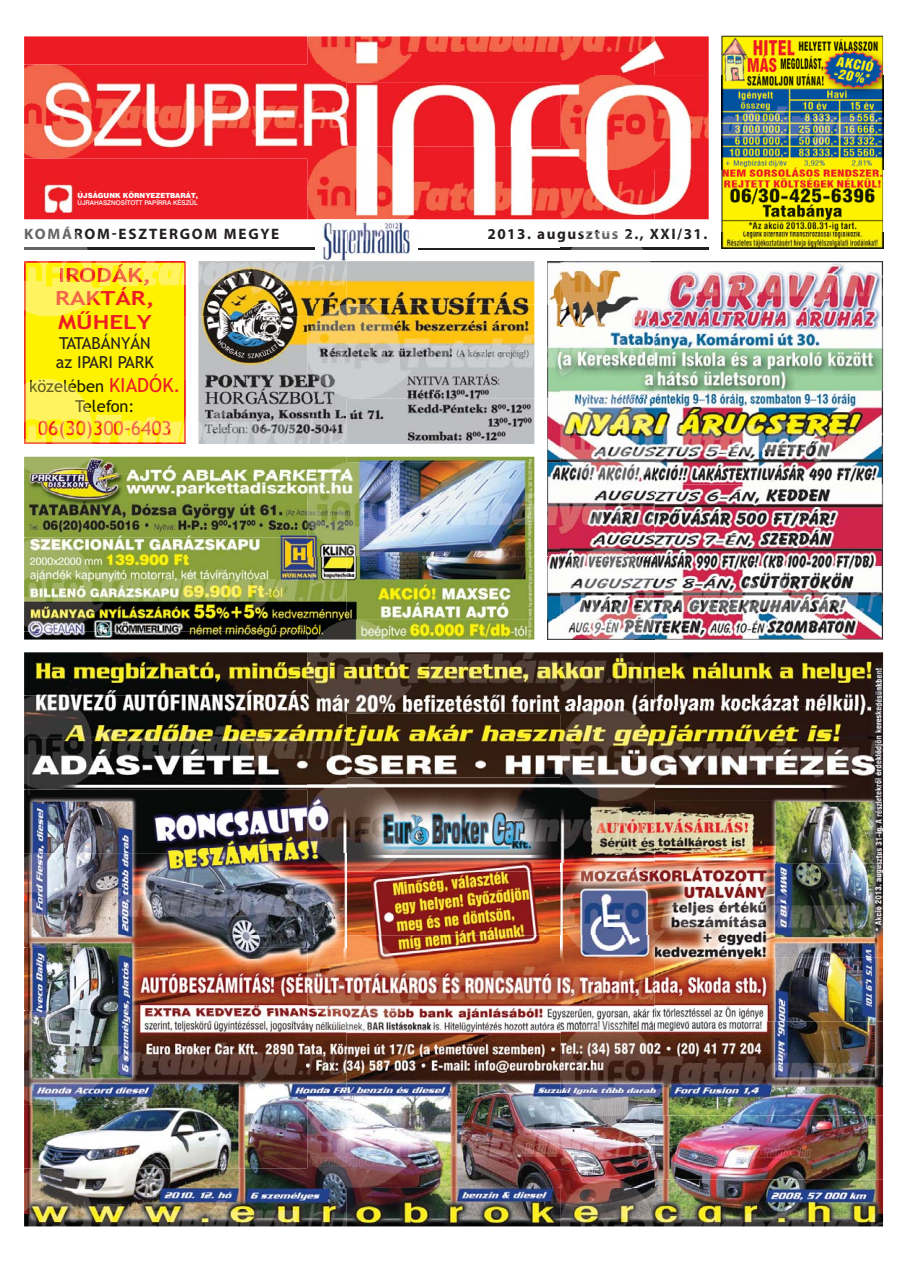
<style>
.page{position:relative;width:910px;height:1263px;background:#fff}
.page>*{position:absolute;margin:0;border:0;box-sizing:border-box;transform-origin:0 0}
.t1{font:700 19.5px/23.4px "Trebuchet PFL";color:#ed1c24;scale:1.25 1}
.t2{font:19.5px "Trebuchet PFL";color:#ed1c24}
.t3{font:16.5px/19.8px "Trebuchet PFL";color:#181a00;text-align:center}
.t4{font:16.5px/19.8px "Trebuchet PFL";color:#231f20}
.t5{font:700 15.15px "Myriad Pro";letter-spacing:.11em;color:#231f20}
.t6{font:7.05px "Swiss 721 Blk PFL";color:#fff}
.t7{font:6.45px "Swiss 721 Md PFL";color:#fff}
.s1{color:#636466}
.s2{color:#ef4833}
.s3{color:#f26649}
.s4{color:#645f1e}
.s5{font-size:19.5px;color:#ed1c24}
</style>
<div class="page">
<img style="left:24px;top:36px;width:685px;height:183px">
<hr style="left:24px;top:248px;width:685px;height:1px;background:#231f20">
<img style="left:315px;top:241px;width:102px;height:20px">
<img style="left:198px;top:261px;width:336px;height:183px">
<img style="left:721px;top:36px;width:162px;height:197px">
<div style="left:24px;top:316px;width:162px;height:64px;background:#fff200"></div>
<img style="left:24px;top:457px;width:510px;height:182px">
<img style="left:24px;top:652px;width:859px;height:574px">
<img style="left:547px;top:261px;width:336px;height:359px">
<img style="left:24px;top:64px;width:322px;height:94px">
<img style="left:24px;top:247px;width:291px;height:3px">
<img style="left:24px;top:248px;width:291px;height:1px">
<img style="left:198px;top:261px;width:148px;height:55px">
<img style="left:24px;top:261px;width:162px;height:55px">
<img style="left:60px;top:264px;width:89px;height:22px">
<img style="left:57px;top:288px;width:95px;height:21px">
<img style="left:58px;top:311px;width:94px;height:5px">
<img style="left:198px;top:380px;width:148px;height:64px">
<img style="left:24px;top:380px;width:162px;height:64px">
<img style="left:30px;top:380px;width:74px;height:12px">
<img style="left:110px;top:380px;width:68px;height:12px">
<img style="left:75px;top:399px;width:60px;height:13px">
<img style="left:39px;top:421px;width:132px;height:18px">
<img style="left:24px;top:457px;width:322px;height:17px">
<img style="left:24px;top:538px;width:322px;height:94px">
<img style="left:24px;top:695px;width:322px;height:94px">
<img style="left:24px;top:853px;width:322px;height:94px">
<img style="left:24px;top:1011px;width:322px;height:94px">
<img style="left:24px;top:1226px;width:322px;height:1px">
<img style="left:24px;top:1169px;width:322px;height:57px">
<img style="left:308px;top:36px;width:346px;height:47px">
<img style="left:308px;top:64px;width:38px;height:19px">
<img style="left:308px;top:147px;width:346px;height:94px">
<img style="left:488px;top:229px;width:166px;height:12px">
<img style="left:308px;top:147px;width:38px;height:11px">
<img style="left:308px;top:222px;width:38px;height:19px">
<img style="left:308px;top:304px;width:346px;height:94px">
<img style="left:308px;top:304px;width:38px;height:12px">
<img style="left:308px;top:380px;width:38px;height:18px">
<img style="left:308px;top:462px;width:346px;height:94px">
<img style="left:308px;top:462px;width:38px;height:12px">
<img style="left:308px;top:538px;width:38px;height:18px">
<img style="left:308px;top:620px;width:346px;height:94px">
<img style="left:308px;top:620px;width:226px;height:19px">
<img style="left:547px;top:620px;width:14px;height:19px">
<img style="left:308px;top:620px;width:38px;height:12px">
<img style="left:308px;top:695px;width:38px;height:19px">
<img style="left:308px;top:778px;width:346px;height:93px">
<img style="left:308px;top:778px;width:38px;height:11px">
<img style="left:308px;top:853px;width:38px;height:18px">
<img style="left:308px;top:935px;width:346px;height:94px">
<img style="left:308px;top:935px;width:38px;height:12px">
<img style="left:308px;top:1011px;width:38px;height:18px">
<img style="left:308px;top:1093px;width:346px;height:94px">
<img style="left:308px;top:1093px;width:38px;height:12px">
<img style="left:308px;top:1169px;width:38px;height:18px">
<img style="left:561px;top:75px;width:323px;height:94px">
<img style="left:721px;top:75px;width:162px;height:94px">
<img style="left:561px;top:75px;width:93px;height:8px">
<img style="left:561px;top:147px;width:93px;height:22px">
<img style="left:561px;top:233px;width:323px;height:93px">
<img style="left:561px;top:233px;width:146px;height:9px">
<img style="left:561px;top:248px;width:148px;height:1px">
<img style="left:721px;top:233px;width:162px;height:15px">
<img style="left:561px;top:261px;width:322px;height:66px">
<img style="left:561px;top:233px;width:93px;height:8px">
<img style="left:561px;top:304px;width:93px;height:23px">
<img style="left:561px;top:391px;width:323px;height:93px">
<img style="left:561px;top:391px;width:93px;height:7px">
<img style="left:561px;top:462px;width:93px;height:22px">
<img style="left:561px;top:548px;width:322px;height:91px">
<img style="left:561px;top:548px;width:93px;height:8px">
<img style="left:561px;top:620px;width:93px;height:22px">
<img style="left:561px;top:706px;width:323px;height:94px">
<img style="left:561px;top:706px;width:93px;height:8px">
<img style="left:561px;top:778px;width:93px;height:22px">
<img style="left:561px;top:864px;width:323px;height:94px">
<img style="left:561px;top:864px;width:93px;height:7px">
<img style="left:561px;top:935px;width:93px;height:23px">
<img style="left:561px;top:1021px;width:323px;height:94px">
<img style="left:561px;top:1021px;width:93px;height:8px">
<img style="left:561px;top:1093px;width:93px;height:22px">
<img style="left:561px;top:1179px;width:323px;height:48px">
<img style="left:561px;top:1179px;width:322px;height:47px">
<img style="left:561px;top:1179px;width:93px;height:8px">
<p class="t6" style="left:77px;top:193px;width:122px">ÚJSÁGUNK KÖRNYEZETBARÁT,</p>
<p class="t7" style="left:77px;top:201px;width:122px">ÚJRAHASZNOSÍTOTT PAPÍRRA KÉSZÜL</p>
<p class="t5" style="left:24px;top:228px;width:257px"><span class="s1">KOMÁ</span>ROM-ESZTERGOM MEGYE</p>
<p class="t1" style="left:55px;top:265px;width:81px"><span class="s2">I</span>ROD<span class="s3">ÁK,<br>RAKT</span>ÁR,<br><span class="s3">M</span>ŰHELY</p>
<p class="t4" style="left:56px;top:334px;width:100px">TATABÁNYÁN az IPARI PARK</p>
<p class="t3" style="left:29px;top:378px;width:153px">kö<span class="s4">ze</span>lében <span class="s5">KIADÓK.<br></span><span class="s4">Te</span>lefon:</p>
<p class="t2" style="left:38px;top:421px;width:135px">0<span class="s3">6</span>(<span class="s3">3</span>0<span class="s3">)</span>3<span class="s3">00-</span>64<span class="s3">0</span>3</p>
<p class="t5" style="left:487px;top:228px;width:222px">2013. auguszt<span class="s1">us</span> 2., XXI/31.</p>
</div>
